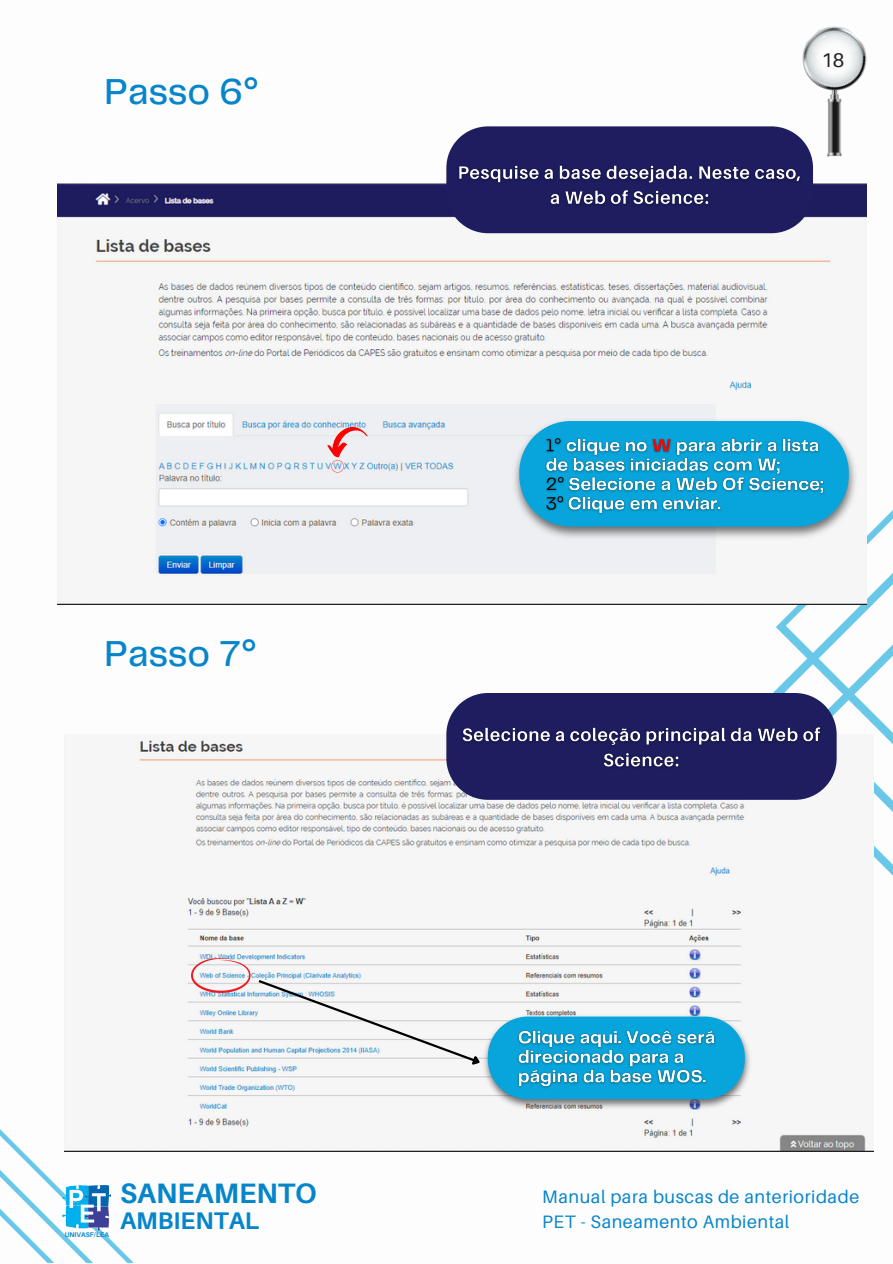
<style>
.page{position:relative;width:893px;height:1264px;background:#fff}
.page>*{position:absolute;margin:0;border:0;box-sizing:border-box;transform-origin:0 0}
.t1{font:500 37.5px "Telegraf";color:#0685ca}
.t2{font:700 28.05px "Aileron";color:#0685ca}
.t3{font:700 24px "Aileron";color:#0685ca}
.t4{font:19.8px "Aileron";color:#222}
.t5{font:18px/24.8px "Aileron";letter-spacing:.03em;color:#0685ca}
.t6{font:700 6.75px "Aileron";color:#0685ca}
</style>
<div class="page">
<svg style="left:0;top:1080px;width:167px;height:182px"></svg>
<svg style="left:774px;top:511px;width:118px;height:364px"></svg>
<img style="left:57px;top:183px;width:809px;height:422px">
<svg style="left:327px;top:427px;width:40px;height:45px;background:#e9c0c5"></svg>
<img style="left:65px;top:734px;width:808px;height:417px">
<img style="left:802px;top:26px;width:65px;height:131px">
<img style="left:508px;top:414px;width:353px;height:130px">
<svg style="left:519px;top:421px;width:329px;height:105px;background:#35b0da"></svg>
<img style="left:541px;top:433px;width:287px;height:86px">
<svg style="left:191px;top:958px;width:59px;height:34px"></svg>
<img style="left:479px;top:1011px;width:275px;height:101px">
<svg style="left:446px;top:126px;width:367px;height:107px;background:#2e2e6b"></svg>
<img style="left:453px;top:156px;width:353px;height:58px">
<svg style="left:446px;top:693px;width:390px;height:106px;background:#2b2c69"></svg>
<img style="left:458px;top:718px;width:367px;height:58px">
<img style="left:62px;top:1185px;width:48px;height:46px">
<svg style="left:256px;top:978px;width:488px;height:121px"></svg>
<h1 class="t1" style="left:104px;top:76px;width:156px">Passo 6°</h1>
<h1 class="t1" style="left:104px;top:637px;width:154px">Passo 7°</h1>
<p class="t6" style="left:65px;top:1230px;width:46px">UNIVASF/LEA</p>
<h2 class="t2" style="left:120px;top:1175px;width:198px">SANEAMENTO</h2>
<h3 class="t3" style="left:120px;top:1205px;width:141px">AMBIENTAL</h3>
<p class="t4" style="left:821px;top:48px;width:24px">18</p>
<p class="t5" style="left:542px;top:1183px;width:318px">Manual para buscas de anterioridade<br>PET - Saneamento Ambiental</p>
</div>
